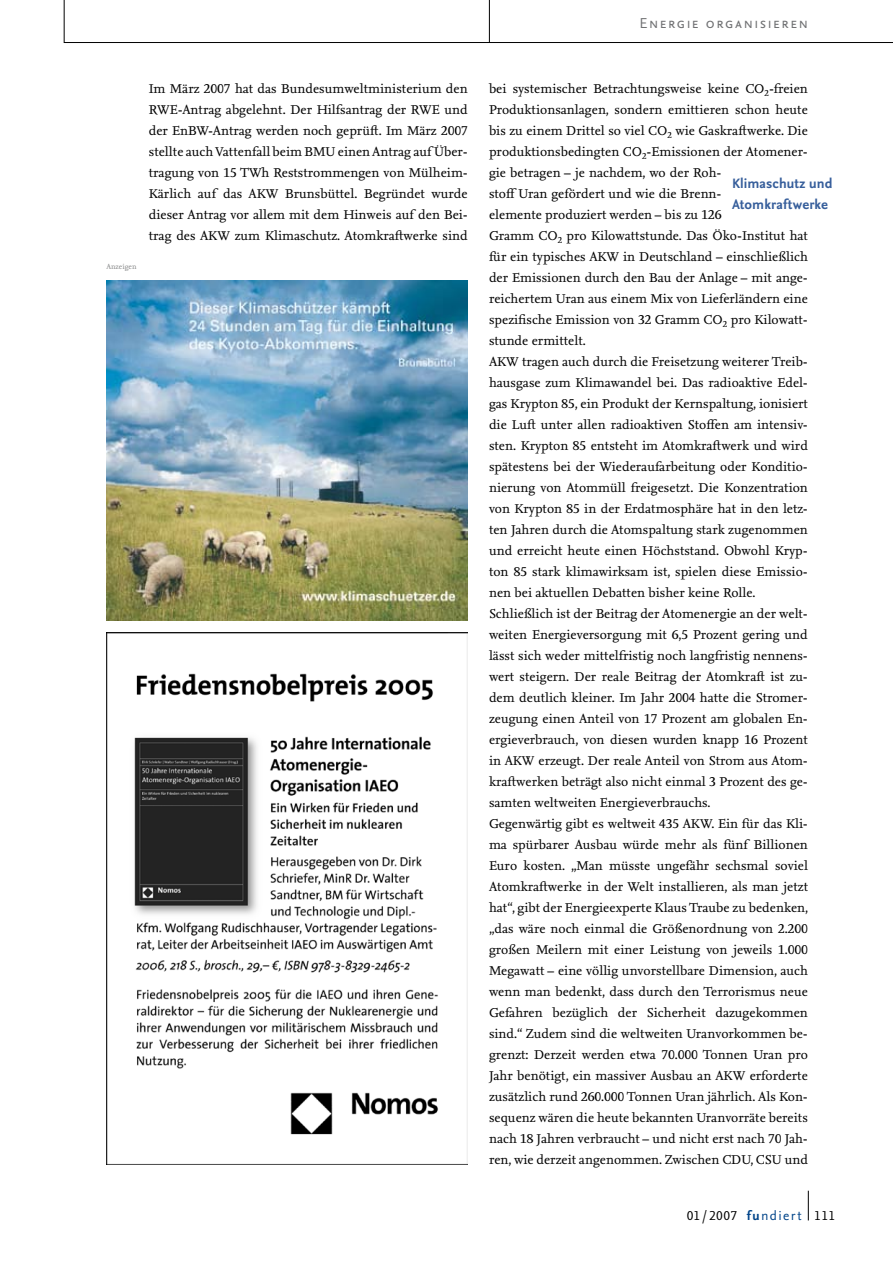
<style>
.page{position:relative;width:893px;height:1263px;background:#fff}
.page>*{position:absolute;margin:0;border:0;box-sizing:border-box;transform-origin:0 0}
.t1{font:15px "Nexus Sans OT";letter-spacing:.095em;color:#707173}
.t2{font:700 14.25px/21px "Nexus Sans OT";letter-spacing:.005em;color:#365e9b}
.t3{font:13.5px "Nexus Sans OT";letter-spacing:.03em;color:#000}
.t4{font:13.35px/21px "Nexus Serif TF";color:#000;text-align:justify}
.t5{font:7.5px "Nexus Serif TF";color:#878889}
.s1{font-weight:700;color:#004489}
.s2{color:#004489}
</style>
<div class="page">
<img style="left:106px;top:632px;width:362px;height:532px">
<img style="left:106px;top:280px;width:362px;height:341px">
<hr style="left:489px;top:0;width:1px;height:43px;background:#000">
<hr style="left:64px;top:42px;width:829px;height:1px;background:#000">
<hr style="left:64px;top:0;width:1px;height:43px;background:#000">
<svg style="left:808px;top:1191px;width:1px;height:29px"></svg>
<p class="t1" style="left:639px;top:14px;width:170px">Energie organisieren</p>
<p class="t5" style="left:107px;top:261px;width:31px">Anzeigen</p>
<p class="t4" style="left:149px;top:78px;width:320px">Im März 2007 hat das Bundesumweltministerium den RWE-Antrag abgelehnt. Der Hilfsantrag der RWE und der EnBW-Antrag werden noch geprüft. Im März 2007 stellte auch Vattenfall beim BMU einen Antrag auf Über&shy;tragung von 15 TWh Reststrommengen von Mülheim-Kärlich auf das AKW Brunsbüttel. Begründet wurde dieser Antrag vor allem mit dem Hinweis auf den Bei&shy;trag des AKW zum Klimaschutz. Atomkraftwerke sind</p>
<p class="t4" style="left:489px;top:78px;width:321px;text-align:left">bei systemischer Betrachtungsweise keine CO<sub>2</sub>-freien Produktionsanlagen, sondern emittieren schon heute bis zu einem Drittel so viel CO<sub>2</sub> wie Gaskraftwerke. Die produktionsbedingten CO<sub>2</sub>-Emissionen der Atomener&shy;gie betragen – je nachdem, wo der Roh-<br>stoff Uran gefördert und wie die Brenn-<br>elemente produziert werden – bis zu 126<br>Gramm CO<sub>2</sub> pro Kilowattstunde. Das Öko-Institut hat für ein typisches AKW in Deutschland – einschließlich der Emissionen durch den Bau der Anlage – mit ange&shy;reichertem Uran aus einem Mix von Lieferländern eine spezifische Emission von 32 Gramm CO<sub>2</sub> pro Kilowatt&shy;stunde ermittelt.<br>AKW tragen auch durch die Freisetzung weiterer Treib&shy;hausgase zum Klimawandel bei. Das radioaktive Edel&shy;gas Krypton 85, ein Produkt der Kernspaltung, ionisiert die Luft unter allen radioaktiven Stoffen am intensiv&shy;sten. Krypton 85 entsteht im Atomkraftwerk und wird spätestens bei der Wiederaufarbeitung oder Konditio&shy;nierung von Atommüll freigesetzt. Die Konzentration von Krypton 85 in der Erdatmosphäre hat in den letz&shy;ten Jahren durch die Atomspaltung stark zugenommen und erreicht heute einen Höchststand. Obwohl Kryp&shy;ton 85 stark klimawirksam ist, spielen diese Emissio&shy;nen bei aktuellen Debatten bisher keine Rolle.<br>Schließlich ist der Beitrag der Atomenergie an der welt&shy;weiten Energieversorgung mit 6,5 Prozent gering und lässt sich weder mittelfristig noch langfristig nennens&shy;wert steigern. Der reale Beitrag der Atomkraft ist zu&shy;dem deutlich kleiner. Im Jahr 2004 hatte die Stromer&shy;zeugung einen Anteil von 17 Prozent am globalen En&shy;ergieverbrauch, von diesen wurden knapp 16 Prozent in AKW erzeugt. Der reale Anteil von Strom aus Atom&shy;kraftwerken beträgt also nicht einmal 3 Prozent des ge&shy;samten weltweiten Energieverbrauchs.<br>Gegenwärtig gibt es weltweit 435 AKW. Ein für das Kli&shy;ma spürbarer Ausbau würde mehr als fünf Billionen Euro kosten. „Man müsste ungefähr sechsmal soviel Atomkraftwerke in der Welt installieren, als man jetzt hat“, gibt der Energieexperte Klaus Traube zu bedenken, „das wäre noch einmal die Größenordnung von 2.200 großen Meilern mit einer Leistung von jeweils 1.000<br>Megawatt – eine völlig unvorstellbare Dimension, auch wenn man bedenkt, dass durch den Terrorismus neue Gefahren bezüglich der Sicherheit dazugekommen sind.“ Zudem sind die weltweiten Uranvorkommen be&shy;grenzt: Derzeit werden etwa 70.000 Tonnen Uran pro Jahr benötigt, ein massiver Ausbau an AKW erforderte zusätzlich rund 260.000 Tonnen Uran jährlich. Als Kon&shy;sequenz wären die heute bekannten Uranvorräte bereits nach 18 Jahren verbraucht – und nicht erst nach 70 Jah&shy;ren, wie derzeit angenommen. Zwischen CDU, CSU und</p>
<p class="t2" style="left:732px;top:172px;width:102px">Klimaschutz und<br>Atomkraftwerke</p>
<p class="t3" style="left:687px;top:1207px;width:150px">01/2007 <span class="s1">fu</span><span class="s2">ndiert</span> 111</p>
</div>
